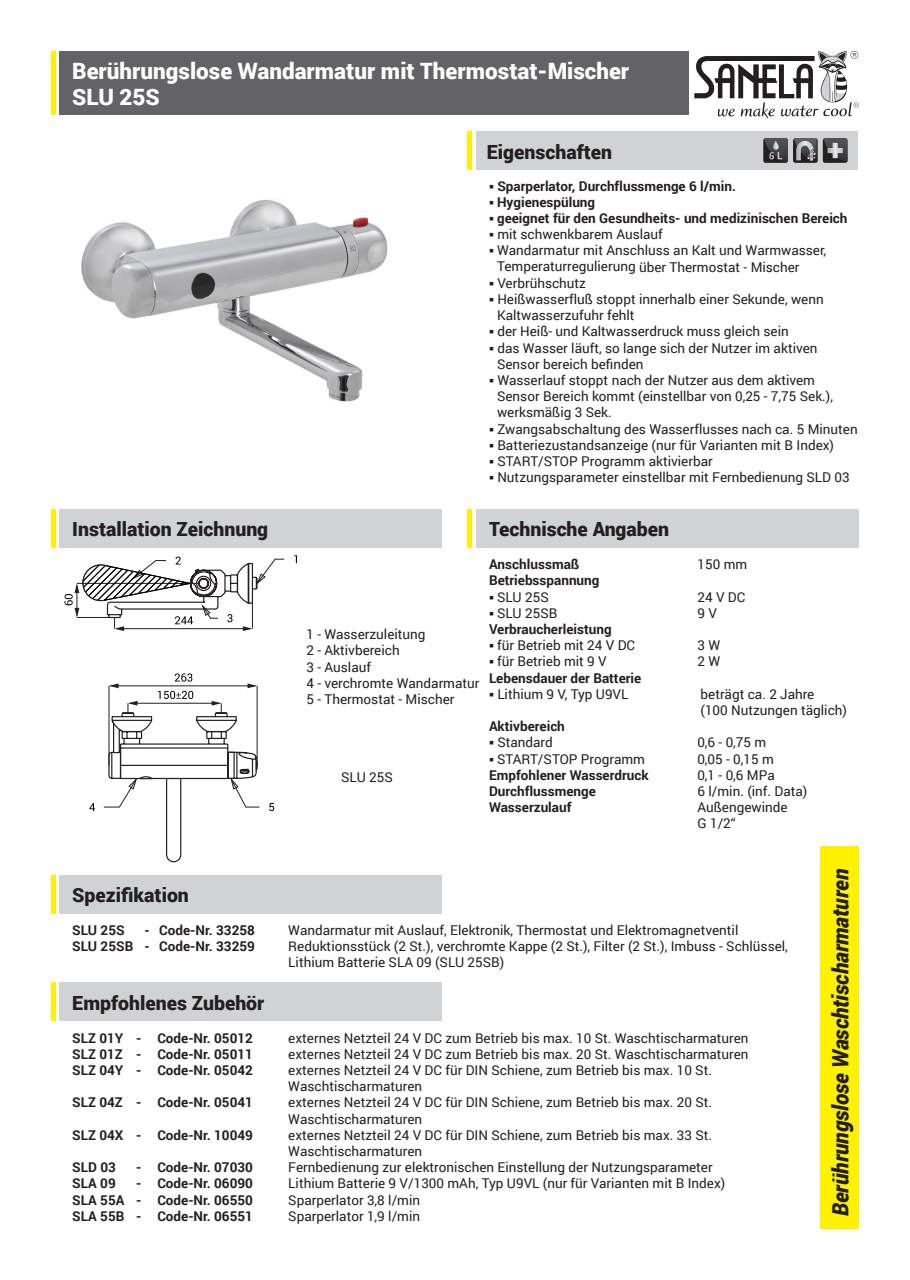
<style>
.page{position:relative;width:910px;height:1280px;background:#fff}
.page>*{position:absolute;margin:0;border:0;box-sizing:border-box;transform-origin:0 0}
.t1{font:900 22.5px/26.2px "Roboto";color:#fff}
.t2{font:italic 900 22.5px "Roboto";letter-spacing:-.005em;color:#231f20;scale:.95 1}
.t3{font:900 19.5px "Roboto";color:#231f20}
.t4{font:13.5px/16.2px "Roboto";color:#231f20}
.t5{font:700 13.5px "Roboto";color:#231f20}
</style>
<div class="page">
<div style="left:60px;top:51px;width:629px;height:64px;background:#636366"></div>
<div style="left:476px;top:132px;width:382px;height:38px;background:#d1d2d4"></div>
<div style="left:60px;top:509px;width:382px;height:38px;background:#d1d2d4"></div>
<div style="left:821px;top:847px;width:38px;height:382px;background:#fff101"></div>
<svg style="left:694px;top:51px;width:165px;height:68px"></svg>
<hr style="left:51px;top:51px;width:4px;height:64px;background:#fff101">
<hr style="left:51px;top:509px;width:4px;height:38px;background:#fff101">
<div style="left:476px;top:509px;width:383px;height:38px;background:#d1d2d4"></div>
<hr style="left:468px;top:509px;width:4px;height:38px;background:#fff101">
<hr style="left:468px;top:132px;width:4px;height:38px;background:#fff101">
<div style="left:60px;top:875px;width:382px;height:38px;background:#d1d2d4"></div>
<hr style="left:51px;top:875px;width:4px;height:38px;background:#fff101">
<div style="left:60px;top:983px;width:382px;height:38px;background:#d1d2d4"></div>
<hr style="left:51px;top:983px;width:4px;height:38px;background:#fff101">
<img style="left:81px;top:200px;width:307px;height:202px">
<svg style="left:763px;top:138px;width:84px;height:25px"></svg>
<svg style="left:294px;top:555px;width:3px;height:8px"></svg>
<svg style="left:65px;top:556px;width:220px;height:75px"></svg>
<svg style="left:89px;top:803px;width:6px;height:8px"></svg>
<svg style="left:103px;top:673px;width:157px;height:190px"></svg>
<svg style="left:269px;top:803px;width:5px;height:8px"></svg>
<h1 class="t1" style="left:72px;top:57px;width:558px">Berührungslose Wandarmatur mit Thermostat-Mischer<br>SLU 25S</h1>
<h2 class="t3" style="left:487px;top:138px;width:127px">Eigenschaften</h2>
<h2 class="t3" style="left:72px;top:515px;width:197px">Installation Zeichnung</h2>
<p class="t5" style="left:489px;top:176px;width:249px">○ Sparperlator, Durchflussmenge 6 l/min.</p>
<p class="t5" style="left:489px;top:192px;width:108px">○ Hygienespülung</p>
<p class="t5" style="left:489px;top:209px;width:360px">○ geeignet für den Gesundheits- und medizinischen Bereich</p>
<p class="t4" style="left:489px;top:226px;width:175px">○ mit schwenkbarem Auslauf</p>
<p class="t4" style="left:497px;top:242px;width:331px;text-indent:-8px">○ Wandarmatur mit Anschluss an Kalt und Warmwasser,<br>Temperaturregulierung über Thermostat - Mischer</p>
<p class="t4" style="left:489px;top:274px;width:99px">○ Verbrühschutz</p>
<p class="t4" style="left:497px;top:291px;width:328px;text-indent:-8px">○ Heißwasserfluß stoppt innerhalb einer Sekunde, wenn<br>Kaltwasserzufuhr fehlt</p>
<p class="t4" style="left:489px;top:323px;width:301px">○ der Heiß- und Kaltwasserdruck muss gleich sein</p>
<p class="t4" style="left:497px;top:339px;width:322px;text-indent:-8px">○ das Wasser läuft, so lange sich der Nutzer im aktiven<br>Sensor bereich befinden</p>
<p class="t4" style="left:497px;top:372px;width:337px;text-indent:-8px">○ Wasserlauf stoppt nach der Nutzer aus dem aktivem<br>Sensor Bereich kommt (einstellbar von 0,25 - 7,75 Sek.), werksmäßig 3 Sek.</p>
<p class="t4" style="left:489px;top:420px;width:370px">○ Zwangsabschaltung des Wasserflusses nach ca. 5 Minuten</p>
<p class="t4" style="left:489px;top:436px;width:347px">○ Batteriezustandsanzeige (nur für Varianten mit B Index)</p>
<p class="t4" style="left:489px;top:453px;width:225px">○ START/STOP Programm aktivierbar</p>
<p class="t4" style="left:489px;top:469px;width:362px">○ Nutzungsparameter einstellbar mit Fernbedienung SLD 03</p>
<p class="t4" style="left:306px;top:626px;width:175px">1 - Wasserzuleitung<br>2 - Aktivbereich<br>3 - Auslauf<br>4 - verchromte Wandarmatur<br>5 - Thermostat - Mischer</p>
<p class="t4" style="left:341px;top:768px;width:53px">SLU 25S</p>
<h2 class="t3" style="left:489px;top:515px;width:182px">Technische Angaben</h2>
<p class="t5" style="left:489px;top:555px;width:92px">Anschlussmaß</p>
<p class="t4" style="left:697px;top:556px;width:51px">150 mm</p>
<p class="t5" style="left:489px;top:571px;width:112px">Betriebsspannung</p>
<p class="t4" style="left:489px;top:588px;width:61px">○ SLU 25S</p>
<p class="t4" style="left:697px;top:588px;width:49px">24 V DC</p>
<p class="t4" style="left:489px;top:604px;width:70px">○ SLU 25SB</p>
<p class="t4" style="left:697px;top:604px;width:21px">9 V</p>
<p class="t5" style="left:489px;top:620px;width:124px">Verbraucherleistung</p>
<p class="t4" style="left:489px;top:637px;width:148px">○ für Betrieb mit 24 V DC</p>
<p class="t4" style="left:697px;top:637px;width:24px">3 W</p>
<p class="t4" style="left:489px;top:653px;width:119px">○ für Betrieb mit 9 V</p>
<p class="t4" style="left:697px;top:653px;width:24px">2 W</p>
<p class="t5" style="left:489px;top:668px;width:154px">Lebensdauer der Batterie</p>
<p class="t4" style="left:489px;top:685px;width:141px">○ Lithium 9 V, Typ U9VL</p>
<p class="t4" style="left:700px;top:685px;width:148px">beträgt ca. 2 Jahre<br>(100 Nutzungen täglich)</p>
<p class="t5" style="left:489px;top:717px;width:77px">Aktivbereich</p>
<p class="t4" style="left:489px;top:734px;width:65px">○ Standard</p>
<p class="t4" style="left:697px;top:734px;width:70px">0,6 - 0,75 m</p>
<p class="t4" style="left:489px;top:750px;width:158px">○ START/STOP Programm</p>
<p class="t4" style="left:697px;top:750px;width:78px">0,05 - 0,15 m</p>
<p class="t5" style="left:489px;top:765px;width:161px">Empfohlener Wasserdruck</p>
<p class="t4" style="left:697px;top:766px;width:79px">0,1 - 0,6 MPa</p>
<p class="t5" style="left:489px;top:782px;width:108px">Durchflussmenge</p>
<p class="t4" style="left:697px;top:783px;width:111px">6 l/min. (inf. Data)</p>
<p class="t5" style="left:489px;top:798px;width:84px">Wasserzulauf</p>
<p class="t4" style="left:697px;top:799px;width:92px">Außengewinde<br>G 1/2“</p>
<h2 class="t3" style="left:72px;top:881px;width:118px">Spezifikation</h2>
<p class="t5" style="left:72px;top:920px;width:54px">SLU 25S</p>
<p class="t5" style="left:145px;top:920px;width:112px">- Code-Nr. 33258</p>
<p class="t4" style="left:288px;top:921px;width:452px">Wandarmatur mit Auslauf, Elektronik, Thermostat und Elektromagnetventil</p>
<p class="t5" style="left:72px;top:936px;width:184px">SLU 25SB - Code-Nr. 33259</p>
<p class="t4" style="left:288px;top:937px;width:501px">Reduktionsstück (2 St.), verchromte Kappe (2 St.), Filter (2 St.), Imbuss - Schlüssel,<br>Lithium Batterie SLA 09 (SLU 25SB)</p>
<h2 class="t3" style="left:72px;top:989px;width:194px">Empfohlenes Zubehör</h2>
<p class="t5" style="left:72px;top:1028px;width:182px">SLZ 01Y - Code-Nr. 05012</p>
<p class="t4" style="left:288px;top:1029px;width:462px">externes Netzteil 24 V DC zum Betrieb bis max. 10 St. Waschtischarmaturen</p>
<p class="t5" style="left:72px;top:1044px;width:182px">SLZ 01Z - Code-Nr. 05011</p>
<p class="t4" style="left:288px;top:1045px;width:462px">externes Netzteil 24 V DC zum Betrieb bis max. 20 St. Waschtischarmaturen</p>
<p class="t5" style="left:72px;top:1060px;width:182px">SLZ 04Y - Code-Nr. 05042</p>
<p class="t4" style="left:288px;top:1061px;width:425px">externes Netzteil 24 V DC für DIN Schiene, zum Betrieb bis max. 10 St.<br>Waschtischarmaturen</p>
<p class="t5" style="left:72px;top:1093px;width:182px">SLZ 04Z - Code-Nr. 05041</p>
<p class="t4" style="left:288px;top:1094px;width:425px">externes Netzteil 24 V DC für DIN Schiene, zum Betrieb bis max. 20 St.<br>Waschtischarmaturen</p>
<p class="t5" style="left:72px;top:1125px;width:182px">SLZ 04X - Code-Nr. 10049</p>
<p class="t4" style="left:288px;top:1126px;width:425px">externes Netzteil 24 V DC für DIN Schiene, zum Betrieb bis max. 33 St.<br>Waschtischarmaturen</p>
<p class="t5" style="left:72px;top:1158px;width:45px">SLD 03</p>
<p class="t5" style="left:136px;top:1158px;width:118px">- Code-Nr. 07030</p>
<p class="t4" style="left:288px;top:1159px;width:426px">Fernbedienung zur elektronischen Einstellung der Nutzungsparameter</p>
<p class="t5" style="left:72px;top:1174px;width:45px">SLA 09</p>
<p class="t5" style="left:136px;top:1174px;width:118px">- Code-Nr. 06090</p>
<p class="t4" style="left:288px;top:1175px;width:439px">Lithium Batterie 9 V/1300 mAh, Typ U9VL (nur für Varianten mit B Index)</p>
<p class="t5" style="left:72px;top:1190px;width:182px">SLA 55A - Code-Nr. 06550</p>
<p class="t4" style="left:288px;top:1191px;width:133px">Sparperlator 3,8 l/min</p>
<p class="t5" style="left:72px;top:1206px;width:182px">SLA 55B - Code-Nr. 06551</p>
<p class="t4" style="left:288px;top:1207px;width:133px">Sparperlator 1,9 l/min</p>
<h1 class="t2" style="left:825px;top:1216px;width:367px;rotate:-90deg">Berührungslose Waschtischarmaturen</h1>
</div>
